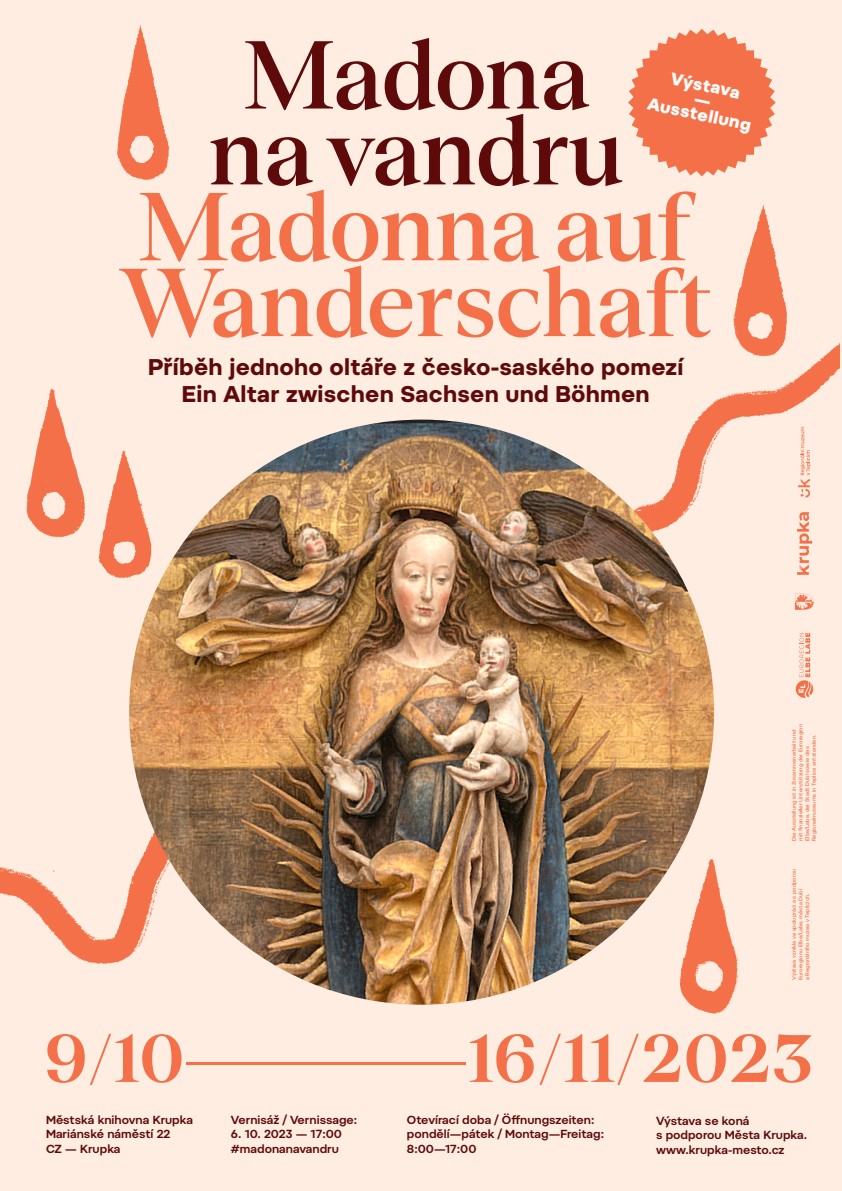
<style>
.page{position:relative;width:842px;height:1191px;background:#feede0}
.page>*{position:absolute;margin:0;border:0;box-sizing:border-box;transform-origin:0 0}
.t1{font:500 100.7px/75.8px "Teodor";letter-spacing:-.01em;color:#f37049}
.t2{font:500 100.7px "Teodor";letter-spacing:-.01em;color:#5e0a0b}
.t3{font:600 70px "Teodor";letter-spacing:-.01em;color:#f37049}
.t4{font:700 22.7px/27px "Pepi";letter-spacing:.01em;color:#5e0a0b;text-align:center}
.t5{font:800 17px "Pepi";color:#fffcfa}
.t6{font:600 11.7px/14.4px "Pepi";color:#5e0a0b}
.t7{font:500 5.3px/6.6px "Pepi";color:#f37049}
</style>
<div class="page">
<img style="left:0;top:25px;width:839px;height:989px">
<img style="left:129px;top:419px;width:585px;height:585px;border-radius:292px">
<svg style="left:797px;top:512px;width:15px;height:63px"></svg>
<svg style="left:795px;top:593px;width:19px;height:17px"></svg>
<svg style="left:628px;top:29px;width:148px;height:147px"></svg>
<h1 class="t2" style="left:241px;top:2px;width:350px">Madona</h1>
<h3 class="t5" style="left:673px;top:68px;width:72px;rotate:12deg">Výstava</h3>
<h3 class="t5" style="left:650px;top:93px;width:107px;rotate:12deg">Ausstellung</h3>
<h1 class="t2" style="left:208px;top:77px;width:417px">na vandru</h1>
<h1 class="t1" style="left:119px;top:183px;width:595px">Madonna auf<br>Wanderschaft</h1>
<h3 class="t4" style="left:148px;top:353px;width:537px">Příběh jednoho oltáře z česko-saského pomezí<br>Ein Altar zwischen Sachsen und Böhmen</h3>
<p class="t7" style="left:791px;top:841px;width:118px;rotate:-90deg">Die Ausstellung ist in Zusammenarbeit und mit finanzieller Unterstützung der Euroregion Elbe/Labe, der Stadt Dubí sowie des Regionalmuseums in Teplice entstanden.</p>
<p class="t7" style="left:791px;top:980px;width:113px;rotate:-90deg">Výstava vznikla ve spolupráci a s podporou<br>Euroregionu Elbe/Labe, města Dubí<br>a Regionálního muzea v Teplicích.</p>
<h2 class="t3" style="left:43px;top:1007px;width:771px">9/10————————16/11/2023</h2>
<h3 class="t6" style="left:46px;top:1112px;width:149px">Městská knihovna Krupka<br>Mariánské náměstí 22<br>CZ — Krupka</h3>
<h3 class="t6" style="left:407px;top:1112px;width:199px">Otevírací doba / Öffnungszeiten: pondělí—pátek / Montag—Freitag:<br>8:00—17:00</h3>
<h3 class="t6" style="left:656px;top:1113px;width:153px">Výstava se koná<br>s podporou Města Krupka. www.krupka-mesto.cz</h3>
<h3 class="t6" style="left:231px;top:1112px;width:128px">Vernisáž / Vernissage:</h3>
<h3 class="t6" style="left:231px;top:1126px;width:113px">6. 10. 2023 — 17:00 #madonanavandru</h3>
</div>
